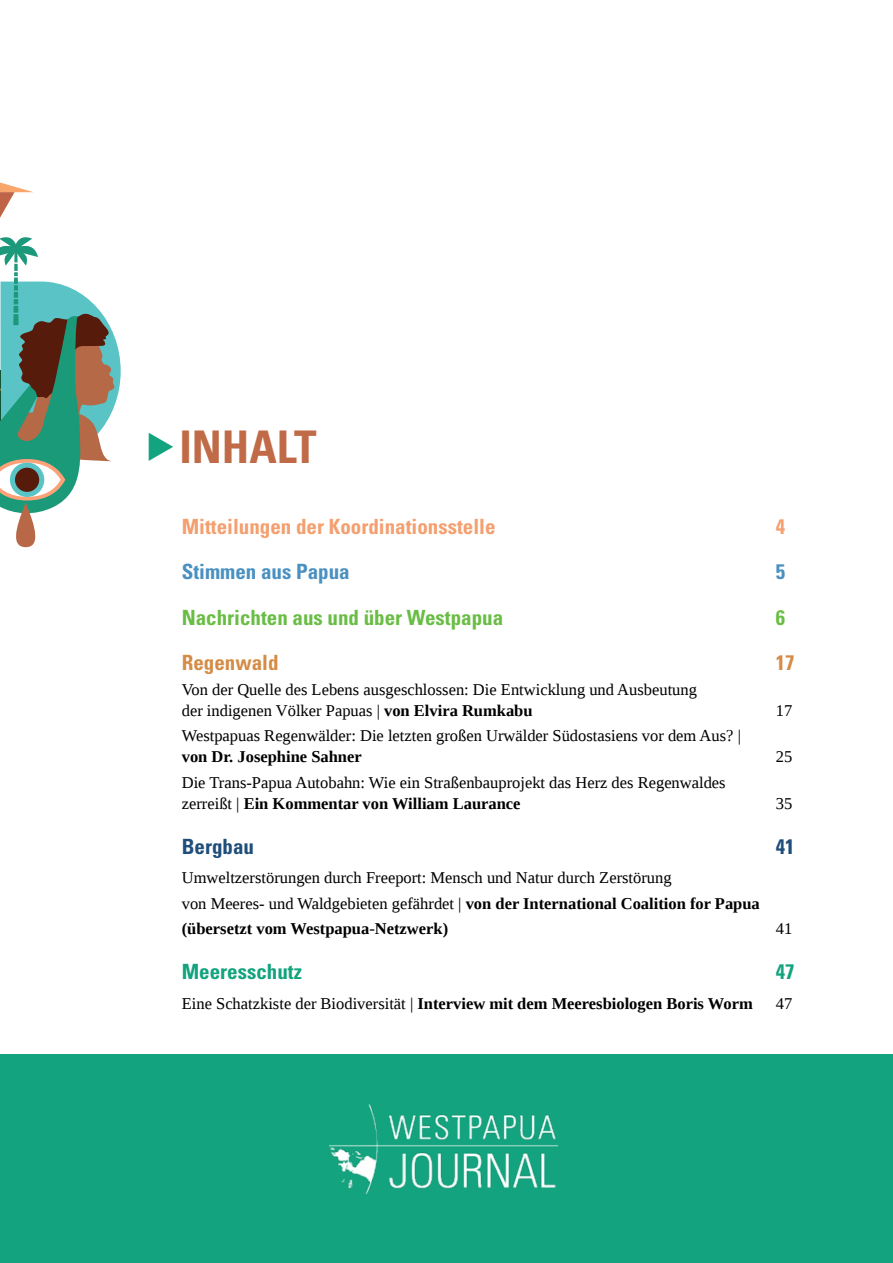
<style>
.page{position:relative;width:893px;height:1263px;background:#fff}
.page>*{position:absolute;margin:0;border:0;box-sizing:border-box;transform-origin:0 0}
.t1{font:700 condensed 45px "Univers LT Std";color:#c06a47}
.t2{font:700 condensed 21px "Univers LT Std";color:#f49f6f}
.t3{font:700 condensed 21px "Univers LT Std";color:#69bd45}
.t4{font:700 condensed 21px "Univers LT Std";color:#4a90c0}
.t5{font:700 condensed 21px "Univers LT Std";color:#13a37e}
.t6{font:700 condensed 21px "Univers LT Std";color:#d58c47}
.t7{font:700 condensed 21px "Univers LT Std";color:#1e4e79}
.t8{font:16.5px/21px "Liberation Serif";color:#000}
.t9{font:700 16.5px "Liberation Serif";color:#000}
.s1{font-weight:700}
.s2{font-weight:400}
</style>
<div class="page">
<div style="left:0;top:1054px;width:893px;height:209px;background:#13a37e"></div>
<img style="left:329px;top:1104px;width:228px;height:90px">
<svg style="left:0;top:182px;width:121px;height:365px"></svg>
<h1 class="t1" style="left:179px;top:419px;width:139px">INHALT</h1>
<p class="t2" style="left:182px;top:514px;width:315px">Mitteilungen der Koordinationsstelle</p>
<p class="t2" style="left:776px;top:514px;width:11px">4</p>
<p class="t4" style="left:182px;top:559px;width:169px">Stimmen aus Papua</p>
<p class="t4" style="left:776px;top:559px;width:11px">5</p>
<p class="t3" style="left:182px;top:604px;width:323px">Nachrichten aus und über Westpapua</p>
<p class="t3" style="left:776px;top:604px;width:11px">6</p>
<p class="t6" style="left:182px;top:649px;width:98px">Regenwald</p>
<p class="t6" style="left:776px;top:649px;width:20px">17</p>
<p class="t8" style="left:182px;top:679px;width:517px">Von der Quelle des Lebens ausgeschlossen: Die Entwicklung und Ausbeutung der indigenen Völker Papuas | <span class="s1">von Elvira Rumkabu</span></p>
<p class="t8" style="left:776px;top:700px;width:18px">17</p>
<p class="t8" style="left:182px;top:725px;width:561px">Westpapuas Regenwälder: Die letzten großen Urwälder Südostasiens vor dem Aus? |</p>
<p class="t9" style="left:182px;top:746px;width:182px">von Dr. Josephine Sahner</p>
<p class="t8" style="left:776px;top:746px;width:18px">25</p>
<p class="t8" style="left:182px;top:771px;width:545px">Die Trans-Papua Autobahn: Wie ein Straßenbauprojekt das Herz des Regenwaldes zerreißt | <span class="s1">Ein Kommentar von William Laurance</span></p>
<p class="t8" style="left:776px;top:792px;width:18px">35</p>
<p class="t7" style="left:182px;top:833px;width:74px">Bergbau</p>
<p class="t7" style="left:776px;top:833px;width:20px">41</p>
<p class="t8" style="left:182px;top:865px;width:580px;line-height:25.2px">Umweltzerstörungen durch Freeport: Mensch und Natur durch Zerstörung<br>von Meeres- und Waldgebieten gefährdet | <span class="s1">von der International Coalition for Papua (übersetzt vom Westpapua-Netzwerk)</span></p>
<p class="t8" style="left:776px;top:918px;width:18px">41</p>
<p class="t5" style="left:182px;top:959px;width:122px">Meeresschutz</p>
<p class="t5" style="left:776px;top:959px;width:20px">47</p>
<p class="t9" style="left:182px;top:992px;width:572px"><span class="s2">Eine Schatzkiste der Biodiversität |</span> Interview mit dem Meeresbiologen Boris Worm</p>
<p class="t8" style="left:776px;top:992px;width:18px">47</p>
</div>
